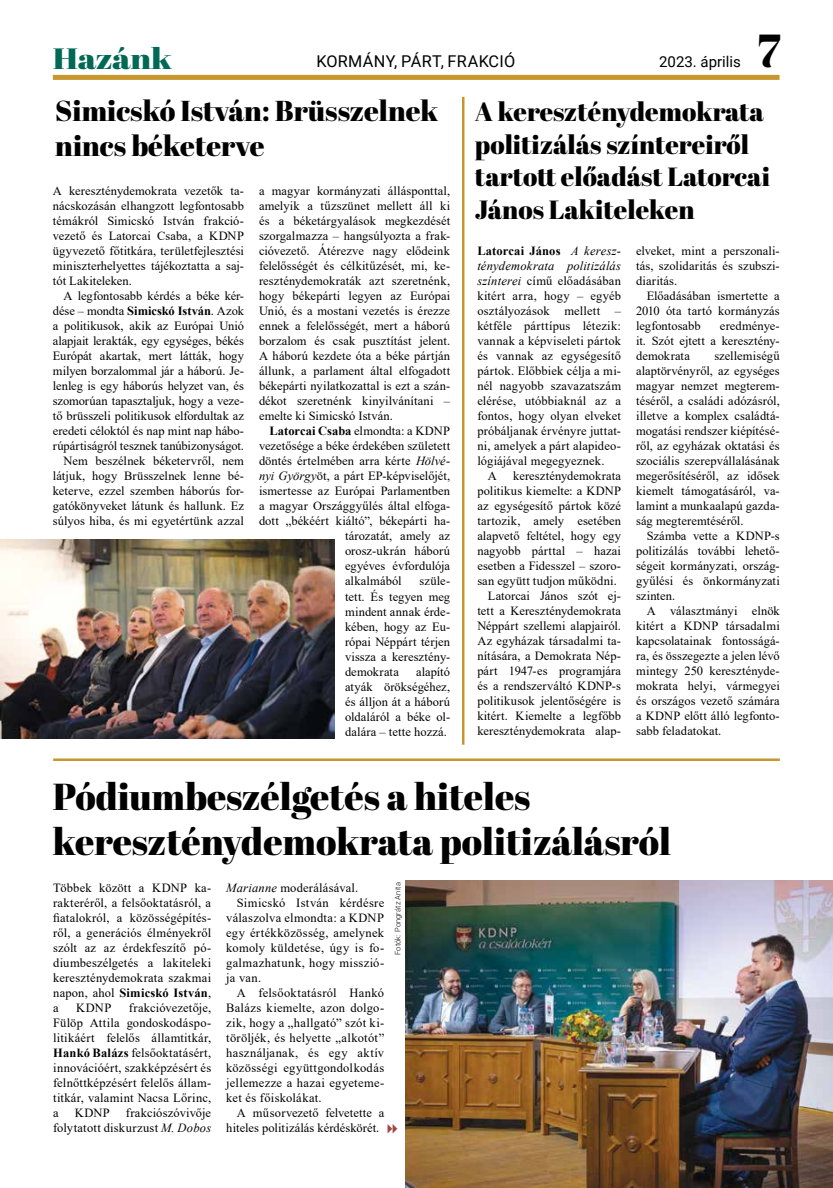
<style>
.page{position:relative;width:833px;height:1188px;background:#fff}
.page>*{position:absolute;margin:0;border:0;box-sizing:border-box;transform-origin:0 0}
.t1{font:46.25px "Abril Fatface";color:#000}
.t2{font:37.5px/45px "Abril Fatface";color:#000}
.t3{font:29.38px "Abril Fatface";letter-spacing:-.01em;color:#006956;scale:1.15 1}
.t4{font:28.75px/34.5px "Abril Fatface";color:#000}
.t5{font:26.25px/32.5px "Abril Fatface";color:#000}
.t6{font:16.25px "Roboto";letter-spacing:.02em;color:#000}
.t7{font:15px "Roboto";color:#000}
.t8{font:12.5px/15px "Times New Roman";letter-spacing:.01em;color:#000;text-align:justify}
.t9{font:12.5px "Times New Roman";letter-spacing:.03em;color:#000}
.t10{font:italic 12.5px "Times New Roman";letter-spacing:.015em;color:#000}
.t11{font:700 12.5px "Times New Roman";letter-spacing:.01em;color:#000}
.t12{font:300 7.5px "Roboto";letter-spacing:.02em;color:#000}
.s1{font-weight:700}
.s2{font-style:italic}
.s3{font-weight:400;font-style:italic}
</style>
<div class="page">
<div style="left:53px;top:75px;width:726px;height:5px;background:#c7962c"></div>
<img style="left:0;top:539px;width:334px;height:199px">
<hr style="left:53px;top:758px;width:727px;height:2px;background:#c7962c">
<hr style="left:462px;top:97px;width:2px;height:647px;background:#c7962c">
<img style="left:405px;top:880px;width:428px;height:307px">
<h3 class="t3" style="left:53px;top:38px;width:105px">Hazánk</h3>
<h3 class="t6" style="left:316px;top:50px;width:200px">KORMÁNY, PÁRT, FRAKCIÓ</h3>
<p class="t7" style="left:659px;top:51px;width:83px">2023. április</p>
<h1 class="t1" style="left:757px;top:18px;width:25px">7</h1>
<h3 class="t4" style="left:55px;top:93px;width:385px">Simicskó István: Brüsszelnek nincs béketerve</h3>
<p class="t8" style="left:53px;top:183px;width:193px">A kereszténydemokrata vezetők ta&shy;nácskozásán elhangzott legfontosabb témákról Simicskó István frakció&shy;vezető és Latorcai Csaba, a KDNP ügyvezető főtitkára, területfejlesztési miniszterhelyettes tájékoztatta a saj&shy;tót Lakiteleken.</p>
<p class="t8" style="left:53px;top:288px;width:193px;text-align:right">A legfontosabb kérdés a béke kér&shy;dése – mondta <span class="s1">Simicskó István</span>. Azok a politikusok, akik az Európai Unió alapjait lerakták, egy egységes, békés Európát akartak, mert látták, hogy milyen borzalommal jár a háború. Je&shy;lenleg is egy háborús helyzet van, és szomorúan tapasztaljuk, hogy a veze&shy;tő brüsszeli politikusok elfordultak az eredeti céloktól és nap mint nap hábo&shy;rúpártiságról tesznek tanúbizonyságot.<br>Nem beszélnek béketervről, nem látjuk, hogy Brüsszelnek lenne bé&shy;keterve, ezzel szemben háborús for&shy;gatókönyveket látunk és hallunk. Ez súlyos hiba, és mi egyetértünk azzal</p>
<p class="t8" style="left:259px;top:183px;width:193px">a magyar kormányzati állásponttal, amelyik a tűzszünet mellett áll ki és a béketárgyalások megkezdését szorgalmazza – hangsúlyozta a frak&shy;cióvezető. Átérezve nagy elődeink felelősségét és célkitűzését, mi, ke&shy;reszténydemokraták azt szeretnénk, hogy békepárti legyen az Európai Unió, és a mostani vezetés is érezze ennek a felelősségét, mert a háború borzalom és csak pusztítást jelent.<br>A háború kezdete óta a béke pártján állunk, a parlament által elfogadott békepárti nyilatkozattal is ezt a szán&shy;dékot szeretnénk kinyilvánítani – emelte ki Simicskó István.</p>
<p class="t8" style="left:270px;top:423px;width:182px"><span class="s1">Latorcai Csaba</span> elmondta: a KDNP</p>
<p class="t8" style="left:259px;top:438px;width:193px">vezetősége a béke érdekében született</p>
<p class="t8" style="left:259px;top:453px;width:193px">döntés értelmében arra kérte <span class="s2">Hölvé-</span></p>
<p class="t8" style="left:259px;top:468px;width:193px"><span class="s2">nyi György</span>öt, a párt EP-képviselőjét,</p>
<p class="t8" style="left:259px;top:483px;width:193px">ismertesse az Európai Parlamentben</p>
<p class="t8" style="left:259px;top:498px;width:193px">a magyar Országgyűlés által elfoga-</p>
<p class="t8" style="left:259px;top:513px;width:193px">dott „békéért kiáltó”, békepárti ha-</p>
<p class="t8" style="left:345px;top:528px;width:107px">tározatát, amely az</p>
<p class="t8" style="left:345px;top:543px;width:107px">orosz-ukrán háború</p>
<p class="t8" style="left:345px;top:558px;width:107px">egyéves évfordulója</p>
<p class="t8" style="left:345px;top:573px;width:58px">alkalmából</p>
<p class="t8" style="left:345px;top:573px;width:107px;text-indent:75px">szüle&shy;tett. És tegyen meg mindent annak érde&shy;kében, hogy az Eu&shy;rópai Néppárt térjen vissza a keresztény&shy;demokrata</p>
<p class="t8" style="left:345px;top:663px;width:107px;text-indent:71px">alapító atyák örökségéhez, és álljon át a háború oldaláról a béke ol&shy;dalára – tette hozzá.</p>
<h3 class="t5" style="left:475px;top:95px;width:296px">A kereszténydemokrata politizálás színtereiről tartott előadást Latorcai<br>János Lakiteleken</h3>
<p class="t11" style="left:477px;top:241px;width:145px">Latorcai János <span class="s3">A keresz-</span></p>
<p class="t10" style="left:477px;top:257px;width:145px">ténydemokrata politizálás</p>
<p class="t8" style="left:477px;top:272px;width:145px"><span class="s2">színterei</span> című előadásában</p>
<p class="t8" style="left:477px;top:287px;width:145px">kitért arra, hogy – egyéb</p>
<p class="t8" style="left:477px;top:302px;width:145px">osztályozások mellett –</p>
<p class="t8" style="left:477px;top:317px;width:145px">kétféle párttípus létezik:</p>
<p class="t8" style="left:477px;top:332px;width:145px">vannak a képviseleti pártok</p>
<p class="t8" style="left:477px;top:347px;width:145px">és vannak az egységesítő</p>
<p class="t8" style="left:477px;top:362px;width:145px">pártok. Előbbiek célja a mi-</p>
<p class="t8" style="left:477px;top:377px;width:145px">nél nagyobb szavazatszám</p>
<p class="t8" style="left:477px;top:392px;width:145px">elérése, utóbbiaknál az a</p>
<p class="t8" style="left:477px;top:407px;width:145px">fontos, hogy olyan elveket</p>
<p class="t8" style="left:477px;top:422px;width:145px">próbáljanak érvényre juttat-</p>
<p class="t8" style="left:477px;top:437px;width:145px">ni, amelyek a párt alapideo-</p>
<p class="t8" style="left:477px;top:452px;width:129px">lógiájával megegyeznek.</p>
<p class="t8" style="left:488px;top:467px;width:11px">A</p>
<p class="t8" style="left:513px;top:467px;width:109px">kereszténydemokrata</p>
<p class="t8" style="left:477px;top:482px;width:145px">politikus kiemelte: a KDNP</p>
<p class="t8" style="left:477px;top:497px;width:145px">az egységesítő pártok közé</p>
<p class="t8" style="left:477px;top:512px;width:145px">tartozik, amely esetében</p>
<p class="t8" style="left:477px;top:527px;width:145px">alapvető feltétel, hogy egy</p>
<p class="t8" style="left:477px;top:542px;width:145px">nagyobb párttal – hazai</p>
<p class="t8" style="left:477px;top:557px;width:145px">esetben a Fidesszel – szoro-</p>
<p class="t8" style="left:477px;top:572px;width:141px">san együtt tudjon működni.</p>
<p class="t8" style="left:488px;top:587px;width:135px">Latorcai János szót ej-</p>
<p class="t8" style="left:477px;top:602px;width:145px">tett a Kereszténydemokrata</p>
<p class="t8" style="left:477px;top:617px;width:145px">Néppárt szellemi alapjairól.</p>
<p class="t8" style="left:477px;top:632px;width:145px">Az egyházak társadalmi ta-</p>
<p class="t8" style="left:477px;top:647px;width:145px">nítására, a Demokrata Nép-</p>
<p class="t8" style="left:477px;top:662px;width:145px">párt 1947-es programjára</p>
<p class="t8" style="left:477px;top:677px;width:145px">és a rendszerváltó KDNP-s</p>
<p class="t8" style="left:477px;top:692px;width:145px">politikusok jelentőségére is</p>
<p class="t8" style="left:477px;top:707px;width:145px">kitért. Kiemelte a legfőbb</p>
<p class="t8" style="left:477px;top:722px;width:145px">kereszténydemokrata alap-</p>
<p class="t8" style="left:636px;top:242px;width:145px">elveket, mint a perszonali&shy;tás, szolidaritás és szubszi&shy;diaritás.</p>
<p class="t8" style="left:636px;top:287px;width:145px;text-indent:11px">Előadásában ismertette a 2010 óta tartó kormányzás legfontosabb</p>
<p class="t8" style="left:636px;top:317px;width:145px;text-indent:84px">eredménye&shy;it. Szót ejtett a keresztény&shy;demokrata</p>
<p class="t8" style="left:636px;top:347px;width:145px;text-indent:78px">szellemiségű alaptörvényről, az egységes magyar nemzet megterem&shy;téséről, a családi adózásról, illetve a komplex családtá&shy;mogatási rendszer kiépítésé&shy;ről, az egyházak oktatási és szociális szerepvállalásának megerősítéséről, az idősek kiemelt támogatásáról, va&shy;lamint a munkaalapú gazda&shy;ság megteremtéséről.</p>
<p class="t8" style="left:636px;top:527px;width:145px;text-indent:11px">Számba vette a KDNP-s politizálás további lehető&shy;ségeit kormányzati, ország&shy;gyűlési és önkormányzati szinten.</p>
<p class="t8" style="left:636px;top:602px;width:145px;text-indent:11px">A választmányi elnök kitért a KDNP társadalmi kapcsolatainak fontosságá&shy;ra, és összegezte a jelen lévő mintegy 250 keresztényde&shy;mokrata helyi, vármegyei és országos vezető számára a KDNP előtt álló legfonto&shy;sabb feladatokat.</p>
<h2 class="t2" style="left:53px;top:772px;width:619px">Pódiumbeszélgetés a hiteles kereszténydemokrata politizálásról</h2>
<p class="t8" style="left:53px;top:879px;width:159px">Többek között a KDNP ka&shy;rakteréről, a felsőoktatásról, a fiatalokról, a közösségépítés&shy;ről, a generációs élményekről szólt az az érdekfeszítő pó&shy;diumbeszélgetés a lakiteleki kereszténydemokrata szakmai napon, ahol <span class="s1">Simicskó István</span>, a</p>
<p class="t12" style="left:392px;top:954px;width:75px;rotate:-90deg">Fotók: Pongrátz Anita</p>
<p class="t8" style="left:226px;top:879px;width:134px"><span class="s2">Marianne</span> moderálásával.</p>
<p class="t8" style="left:237px;top:894px;width:149px">Simicskó István kérdésre</p>
<p class="t8" style="left:226px;top:909px;width:159px">válaszolva elmondta: a KDNP</p>
<p class="t8" style="left:226px;top:924px;width:159px">egy értékközösség, amelynek</p>
<p class="t8" style="left:226px;top:939px;width:159px">komoly küldetése, úgy is fo-</p>
<p class="t9" style="left:226px;top:953px;width:159px">galmazhatunk, hogy misszió-</p>
<p class="t8" style="left:226px;top:969px;width:36px">ja van.</p>
<p class="t8" style="left:237px;top:984px;width:149px">A felsőoktatásról Hankó</p>
<p class="t8" style="left:226px;top:999px;width:159px">Balázs kiemelte, azon dolgo-</p>
<p class="t8" style="left:226px;top:1014px;width:159px">zik, hogy a „hallgató” szót ki-</p>
<p class="t8" style="left:226px;top:1029px;width:159px">töröljék, és helyette „alkotót”</p>
<p class="t9" style="left:226px;top:1043px;width:159px">használjanak, és egy aktív</p>
<p class="t8" style="left:226px;top:1059px;width:159px">közösségi együttgondolkodás</p>
<p class="t9" style="left:226px;top:1073px;width:159px">jellemezze a hazai egyeteme-</p>
<p class="t8" style="left:226px;top:1089px;width:97px">ket és főiskolákat.</p>
<p class="t8" style="left:237px;top:1104px;width:149px">A műsorvezető felvetette a</p>
<p class="t8" style="left:226px;top:1119px;width:155px">hiteles politizálás kérdéskörét.</p>
<p class="t8" style="left:53px;top:999px;width:159px;text-indent:76px">frakcióvezetője, Fülöp Attila gondoskodáspo&shy;litikáért felelős államtitkár, <span class="s1">Hankó Balázs</span> felsőoktatásért, innovációért, szakképzésért és felnőttképzésért felelős állam&shy;titkár, valamint Nacsa Lőrinc, a</p>
<p class="t8" style="left:76px;top:999px;width:37px">KDNP</p>
<p class="t8" style="left:53px;top:1104px;width:159px;text-align:right">frakciószóvivője<br>folytatott diskurzust <span class="s2">M. Dobos</span></p>
<p class="t8" style="left:75px;top:1104px;width:37px">KDNP</p>
</div>
